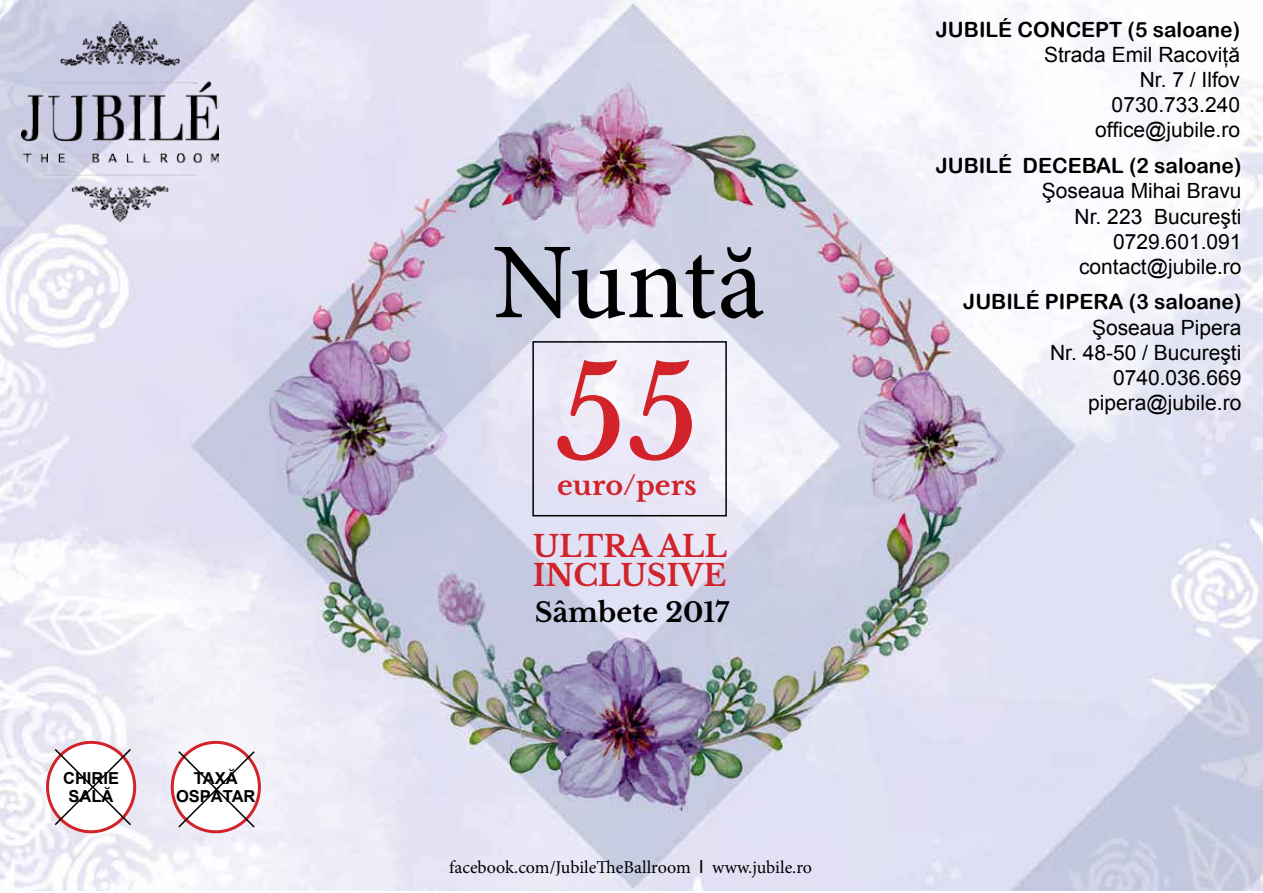
<style>
.page{position:relative;width:1263px;height:893px;background:#fff}
.page>*{position:absolute;margin:0;border:0;box-sizing:border-box;transform-origin:0 0}
.t1{font:127.5px "Libre Baskerville";color:#d2232a}
.t2{font:108px "Minion Pro";letter-spacing:-.01em;color:#000}
.t3{font:700 30px/28.5px "Libre Baskerville";color:#d2232a}
.t4{font:700 27px "Libre Baskerville";color:#000}
.t5{font:700 27px "Libre Baskerville";color:#d2232a}
.t6{font:21px/25.2px "Arial";color:#000;text-align:right}
.t7{font:21px "Arial Rounded MT Bold";color:#000}
.t8{font:18px "Minion Pro";color:#000}
.t9{font:700 16.5px/18px "Arial";color:#000;text-align:center}
.s1{font-family:"Arial"}
</style>
<div class="page">
<img style="left:0;top:0;width:1263px;height:890px">
<svg style="left:48px;top:742px;width:87px;height:90px"></svg>
<div style="left:46px;top:741px;width:90px;height:92px;border:3px solid #d2232a;border-radius:50%"></div>
<svg style="left:172px;top:742px;width:87px;height:90px"></svg>
<div style="left:171px;top:741px;width:90px;height:92px;border:3px solid #d2232a;border-radius:50%"></div>
<svg style="left:53px;top:747px;width:80px;height:80px"></svg>
<svg style="left:177px;top:750px;width:79px;height:79px"></svg>
<img style="left:21px;top:21px;width:198px;height:200px">
<div style="left:532px;top:341px;width:195px;height:175px;border:2px solid #000"></div>
<p class="t9" style="left:63px;top:770px;width:57px">CHIRIE<br>SALĂ</p>
<p class="t9" style="left:176px;top:770px;width:81px">TAXĂ<br>OSPĂTAR</p>
<h2 class="t2" style="left:492px;top:210px;width:273px">Nuntă</h2>
<h1 class="t1" style="left:554px;top:336px;width:146px">55</h1>
<p class="t5" style="left:557px;top:469px;width:141px">euro/pers</p>
<h3 class="t3" style="left:533px;top:532px;width:196px">ULTRA ALL<br>INCLUSIVE</h3>
<p class="t4" style="left:535px;top:596px;width:196px">Sâmbete 2017</p>
<p class="t8" style="left:449px;top:855px;width:364px">facebook.com/JubileTheBallroom <span class="s1">I</span> www.jubile.ro</p>
<p class="t7" style="left:936px;top:17px;width:306px">JUBILÉ CONCEPT (5 saloane)</p>
<p class="t6" style="left:1044px;top:42px;width:198px">Strada Emil Racoviţă<br>Nr. 7 / Ilfov<br>0730.733.240 office@jubile.ro</p>
<p class="t7" style="left:936px;top:153px;width:307px">JUBILÉ DECEBAL (2 saloane)</p>
<p class="t6" style="left:1042px;top:179px;width:201px">Şoseaua Mihai Bravu<br>Nr. 223 Bucureşti<br>0729.601.091 contact@jubile.ro</p>
<p class="t7" style="left:963px;top:290px;width:280px">JUBILÉ PIPERA (3 saloane)</p>
<p class="t6" style="left:1050px;top:315px;width:193px">Şoseaua Pipera<br>Nr. 48-50 / Bucureşti<br>0740.036.669 pipera@jubile.ro</p>
</div>
